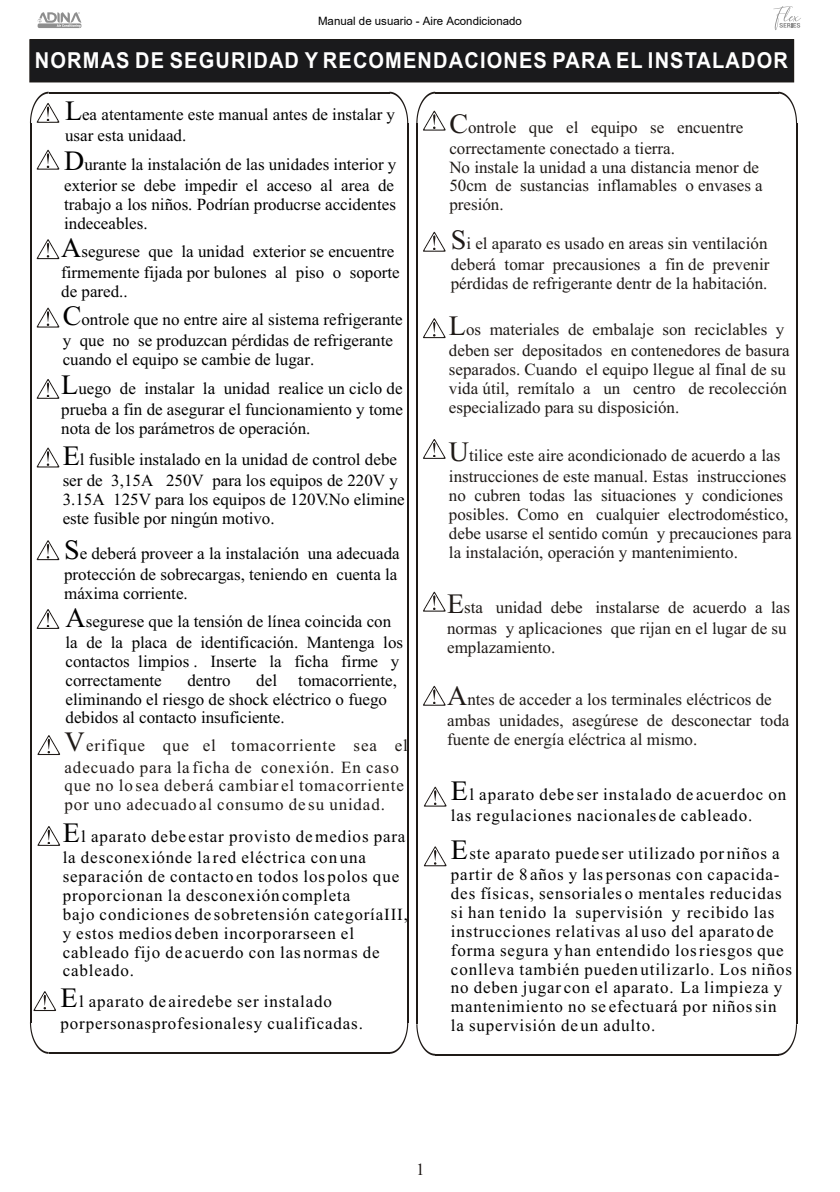
<style>
.page{position:relative;width:840px;height:1192px;background:#fff}
.page>*{position:absolute;margin:0;border:0;box-sizing:border-box;transform-origin:0 0}
.t1{font:700 22px "Arial TUR";letter-spacing:.055em;color:#fff;scale:.91 1}
.t2{font:17px/21.2px "Times New Roman TUR";color:#000}
.t3{font:17px/18.8px "Times New Roman TUR";color:#1f1a17}
.t4{font:17px/18.8px "Times New Roman TUR";letter-spacing:.05em;color:#000}
.t5{font:17px/21.2px "Times New Roman TUR";letter-spacing:.05em;color:#1f1a17}
.t6{font:17px "Times New Roman";color:#1f1a17}
.t7{font:11.4px "Arial";color:#000}
.s1{font-size:28px}
</style>
<div class="page">
<div style="left:38px;top:23px;width:43px;height:5px;background:#8e8e8e;border-radius:2px"></div>
<svg style="left:37px;top:12px;width:44px;height:15px"></svg>
<svg style="left:773px;top:6px;width:28px;height:24px"></svg>
<hr style="left:49px;top:92px;width:341px;height:2px;background:#1f1a17">
<svg style="left:390px;top:92px;width:18px;height:31px"></svg>
<hr style="left:407px;top:123px;width:1px;height:899px;background:#1f1a17">
<svg style="left:390px;top:1022px;width:18px;height:32px"></svg>
<hr style="left:49px;top:1052px;width:341px;height:2px;background:#1f1a17">
<svg style="left:30px;top:1022px;width:19px;height:32px"></svg>
<hr style="left:30px;top:123px;width:1px;height:899px;background:#1f1a17">
<hr style="left:435px;top:92px;width:343px;height:2px;background:#1f1a17">
<svg style="left:778px;top:92px;width:19px;height:31px"></svg>
<hr style="left:796px;top:123px;width:1px;height:901px;background:#1f1a17">
<svg style="left:778px;top:1024px;width:19px;height:32px"></svg>
<hr style="left:435px;top:1054px;width:343px;height:2px;background:#1f1a17">
<svg style="left:416px;top:1024px;width:19px;height:32px"></svg>
<hr style="left:416px;top:123px;width:1px;height:901px;background:#1f1a17">
<svg style="left:30px;top:92px;width:30px;height:31px"></svg>
<svg style="left:36px;top:150px;width:24px;height:20px"></svg>
<svg style="left:36px;top:239px;width:24px;height:20px"></svg>
<svg style="left:36px;top:307px;width:24px;height:21px"></svg>
<svg style="left:36px;top:379px;width:24px;height:20px"></svg>
<svg style="left:36px;top:447px;width:24px;height:21px"></svg>
<svg style="left:36px;top:540px;width:24px;height:20px"></svg>
<svg style="left:36px;top:609px;width:24px;height:20px"></svg>
<svg style="left:37px;top:735px;width:23px;height:20px"></svg>
<div style="left:30px;top:40px;width:764px;height:42px;background:#1a1a1c"></div>
<div style="left:30px;top:39px;width:764px;height:43px;border:1px solid #1f1a17"></div>
<svg style="left:423px;top:232px;width:23px;height:20px"></svg>
<svg style="left:423px;top:439px;width:23px;height:20px"></svg>
<svg style="left:423px;top:318px;width:23px;height:20px"></svg>
<svg style="left:423px;top:686px;width:23px;height:20px"></svg>
<svg style="left:416px;top:92px;width:30px;height:39px"></svg>
<svg style="left:423px;top:592px;width:23px;height:20px"></svg>
<svg style="left:37px;top:826px;width:23px;height:20px"></svg>
<svg style="left:424px;top:786px;width:23px;height:21px"></svg>
<svg style="left:33px;top:991px;width:23px;height:20px"></svg>
<svg style="left:424px;top:846px;width:23px;height:20px"></svg>
<p class="t7" style="left:318px;top:13px;width:205px">Manual de usuario - Aire Acondicionado</p>
<p class="t1" style="left:35px;top:47px;width:829px">NORMAS DE SEGURIDAD Y RECOMENDACIONES PARA EL INSTALADOR</p>
<p class="t2" style="left:65px;top:103px;width:332px"><span class="s1">L</span>ea atentamente este manual antes de instalar y usar esta unidaad.</p>
<p class="t2" style="left:64px;top:154px;width:334px"><span class="s1">D</span>urante la instalación de las unidades interior y exterior se debe impedir el acceso al area de</p>
<p class="t2" style="left:64px;top:195px;width:333px;line-height:18.8px">trabajo a los niños. Podrían producrse accidentes indeceables.</p>
<p class="t2" style="left:61px;top:240px;width:340px"><span class="s1">A</span>segurese que la unidad exterior se encuentre firmemente fijada por bulones al piso o soporte</p>
<p class="t2" style="left:61px;top:280px;width:68px">de pared..</p>
<p class="t2" style="left:63px;top:308px;width:342px"><span class="s1">C</span>ontrole que no entre aire al sistema refrigerante y que no se produzcan p rdidas de refrigerante</p>
<p class="t2" style="left:63px;top:348px;width:253px">cuando el equipo se cambie de lugar.</p>
<p class="t3" style="left:240px;top:331px;width:9px">é</p>
<p class="t2" style="left:61px;top:378px;width:343px"><span class="s1">L</span>uego de instalar la unidad realice un ciclo de prueba a fin de asegurar el funcionamiento y tome</p>
<p class="t2" style="left:61px;top:418px;width:251px">nota de los parámetros de operación.</p>
<p class="t2" style="left:63px;top:448px;width:337px"><span class="s1">E</span>l fusible instalado en la unidad de control debe ser de 3,15A 250V para los equipos de 220V y</p>
<p class="t2" style="left:63px;top:490px;width:344px;line-height:18.8px">3.15A 125V para los equipos de 120V.No elimine este fusible por ningún motivo.</p>
<p class="t2" style="left:64px;top:542px;width:337px"><span class="s1">S</span>e deberá proveer a la instalación una adecuada protección de sobrecargas, teniendo en cuenta la</p>
<p class="t2" style="left:64px;top:582px;width:125px">máxima corriente.</p>
<p class="t2" style="left:66px;top:610px;width:339px"><span class="s1">A</span>segurese que la tensión de línea coincida con la de la placa de identificación. Mantenga los</p>
<p class="t2" style="left:66px;top:652px;width:335px;line-height:18.8px">contactos limpios . Inserte la ficha firme y correctamente</p>
<p class="t2" style="left:66px;top:670px;width:333px;line-height:18.8px;text-indent:233px">tomacorriente, eliminando el riesgo de shock eléctrico o fuego debidos al contacto insuficiente.</p>
<p class="t2" style="left:187px;top:669px;width:45px">dentro</p>
<p class="t2" style="left:256px;top:669px;width:22px">del</p>
<p class="t5" style="left:65px;top:735px;width:345px"><span class="s1">V</span>erifique que el tomacorriente sea el adecuado para la ficha de conexión. En caso</p>
<p class="t5" style="left:65px;top:776px;width:341px;line-height:18.8px">que no lo sea deberá cambiar el tomacorriente por uno adecuado al consumo de su unidad.</p>
<p class="t4" style="left:63px;top:826px;width:344px;line-height:21.2px"><span class="s1">E</span>l aparato debe estar provisto de medios para la desconexiónde la red eléctrica con una</p>
<p class="t4" style="left:63px;top:867px;width:347px">separación de contacto en todos los polos que proporcionan la desconexión completa<br>bajo condiciones de sobretensión categoríaIII, y estos medios deben incorporarseen el cableado fijo de acuerdo con las normas de cableado.</p>
<p class="t4" style="left:61px;top:991px;width:304px;line-height:21.2px"><span class="s1">E</span>l aparato de airedebe ser instalado porpersonasprofesionalesy cualificadas.</p>
<p class="t3" style="left:449px;top:116px;width:295px;line-height:21.2px"><span class="s1">C</span>ontrole que el equipo se encuentre correctamente conectado a tierra.</p>
<p class="t3" style="left:449px;top:157px;width:315px">No instale la unidad a una distancia menor de<br>50cm de sustancias inflamables o envases a presión.</p>
<p class="t3" style="left:451px;top:233px;width:320px;line-height:21.2px"><span class="s1">S</span>i el aparato es usado en areas sin ventilación deberá tomar precausiones a fin de prevenir</p>
<p class="t3" style="left:451px;top:274px;width:318px">pérdidas de refrigerante dentr de la habitación.</p>
<p class="t3" style="left:449px;top:319px;width:342px;line-height:21.2px"><span class="s1">L</span>os materiales de embalaje son reciclables y deben ser depositados en contenedores de basura</p>
<p class="t3" style="left:449px;top:360px;width:340px;text-align:justify">separados. Cuando el equipo llegue al final de su vida útil, remítalo a un centro de recolección especializado para su disposición.</p>
<p class="t3" style="left:449px;top:445px;width:339px;line-height:21.2px"><span class="s1">U</span>tilice este aire acondicionado de acuerdo a las instrucciones de este manual. Estas instrucciones</p>
<p class="t3" style="left:449px;top:486px;width:344px">no cubren todas las situaciones y condiciones posibles. Como en cualquier electrodoméstico, debe usarse el sentido común y precauciones para la instalación, operación y mantenimiento.</p>
<p class="t3" style="left:447px;top:597px;width:344px;line-height:21.2px"><span class="s1">E</span>sta unidad debe instalarse de acuerdo a las normas y aplicaciones que rijan en el lugar de su</p>
<p class="t3" style="left:447px;top:638px;width:110px">emplazamiento.</p>
<p class="t3" style="left:447px;top:688px;width:344px;line-height:21.2px"><span class="s1">A</span>ntes de acceder a los terminales eléctricos de ambas unidades, asegúrese de desconectar toda</p>
<p class="t3" style="left:447px;top:729px;width:252px">fuente de energía eléctrica al mismo.</p>
<p class="t4" style="left:451px;top:783px;width:337px;line-height:21.2px"><span class="s1">E</span>l aparato debe ser instalado de acuerdoc on las regulaciones nacionales de cableado.</p>
<p class="t4" style="left:451px;top:843px;width:330px;line-height:21.2px"><span class="s1">E</span>ste aparato puede ser utilizado por niños a partir de 8 años y las personas con capacida-</p>
<p class="t4" style="left:451px;top:884px;width:343px">des físicas, sensoriales o mentales reducidas si han tenido la supervisión y recibido las instrucciones relativas al uso del aparato de forma segura y han entendido los riesgos que conlleva también pueden utilizarlo. Los niños no deben jugar con el aparato. La limpieza y mantenimiento no se efectuará por niños sin la supervisión de un adulto.</p>
<p class="t6" style="left:416px;top:1160px;width:10px">1</p>
</div>
